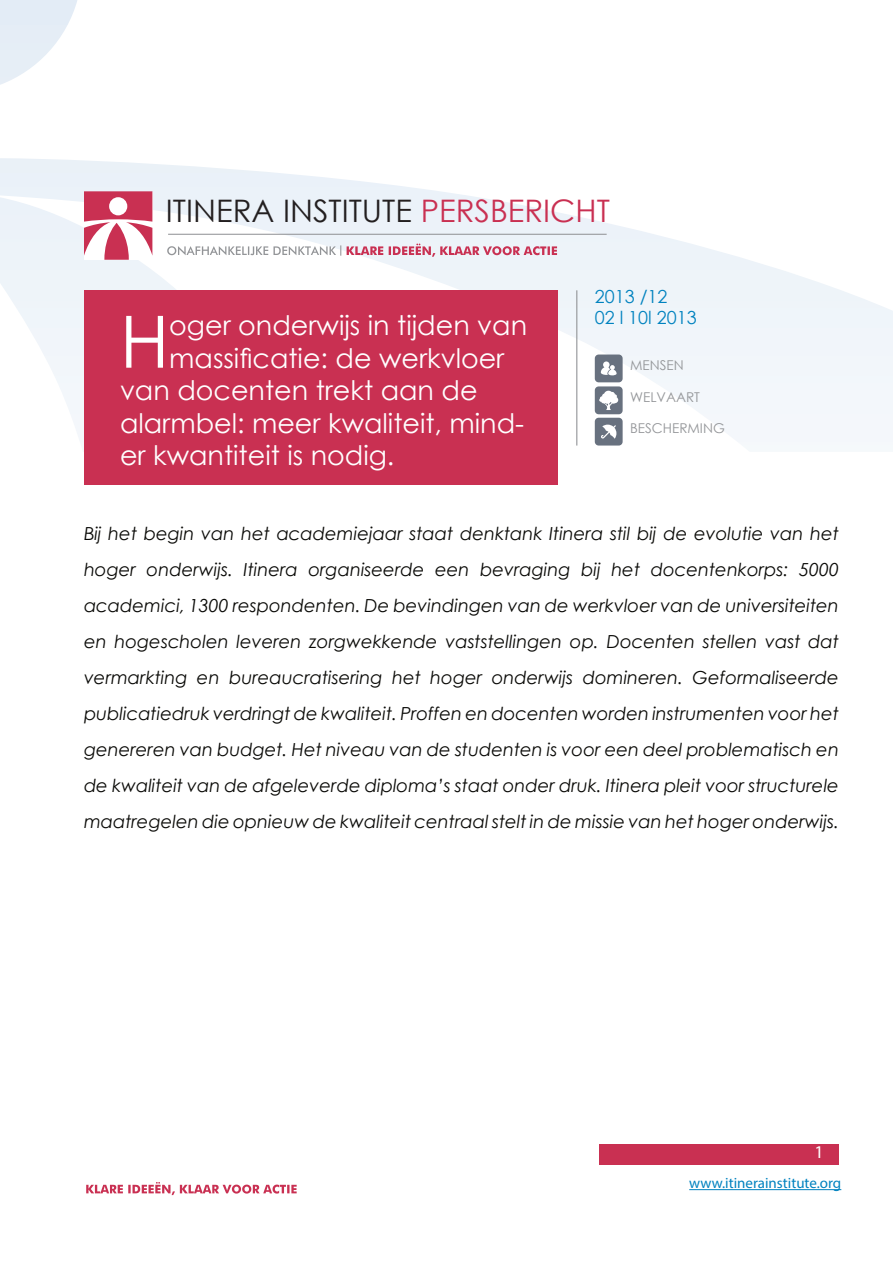
<style>
.page{position:relative;width:893px;height:1263px;background:#fff}
.page>*{position:absolute;margin:0;border:0;box-sizing:border-box;transform-origin:0 0}
.t1{font:72.15px "Century Gothic";color:#fff}
.t2{font:31.05px "Century Gothic";color:#231f20}
.t3{font:27px "Century Gothic";color:#fff}
.t4{font:italic 18px/36px "Century Gothic";color:#090906;text-align:justify}
.t5{font:18px/20.1px "Century Gothic";color:#0082bf}
.t6{font:18px "Myriad Pro";color:#fff}
.t7{font:15px "Myriad Pro";color:#0082bf}
.t8{font:13.5px "Century Gothic";color:#939598}
.s1{color:#c93052}
</style>
<div class="page">
<svg style="left:0;top:0;width:893px;height:452px"></svg>
<div style="left:84px;top:290px;width:473px;height:195px;background:#c93052"></div>
<hr style="left:576px;top:290px;width:1px;height:155px;background:#939598">
<svg style="left:84px;top:191px;width:68px;height:69px"></svg>
<svg style="left:167px;top:245px;width:174px;height:11px"></svg>
<svg style="left:347px;top:244px;width:210px;height:13px;background:#e0afbf"></svg>
<hr style="left:168px;top:234px;width:439px;height:1px;background:#939598">
<svg style="left:595px;top:354px;width:28px;height:92px"></svg>
<div style="left:599px;top:1144px;width:240px;height:21px;background:#c93052"></div>
<hr style="left:689px;top:1189px;width:152px;height:1px;background:#0082bf">
<svg style="left:86px;top:1182px;width:211px;height:13px"></svg>
<h2 class="t2" style="left:166px;top:189px;width:445px">ITINERA INSTITUTE <span class="s1">PERSBERICHT</span></h2>
<h1 class="t1" style="left:120px;top:291px;width:51px">H</h1>
<h3 class="t3" style="left:169px;top:307px;width:359px">oger onderwijs in tijden van</h3>
<h3 class="t3" style="left:169px;top:339px;width:337px">massificatie: de werkvloer</h3>
<h3 class="t3" style="left:120px;top:371px;width:359px">van docenten trekt aan de</h3>
<h3 class="t3" style="left:120px;top:404px;width:406px">alarmbel: meer kwaliteit, mind-</h3>
<h3 class="t3" style="left:120px;top:436px;width:276px">er kwantiteit is nodig.</h3>
<p class="t5" style="left:595px;top:287px;width:103px">2013 /12<br>02 l 10l 2013</p>
<p class="t8" style="left:630px;top:356px;width:55px">MENSEN</p>
<p class="t8" style="left:630px;top:387px;width:71px">WELVAART</p>
<p class="t8" style="left:630px;top:419px;width:96px">BESCHERMING</p>
<p class="t4" style="left:84px;top:515px;width:756px">Bij het begin van het academiejaar staat denktank Itinera stil bij de evolutie van het hoger onderwijs. Itinera organiseerde een bevraging bij het docentenkorps: 5000 academici, 1300 respondenten. De bevindingen van de werkvloer van de universiteiten en hogescholen leveren zorgwekkende vaststellingen op. Docenten stellen vast dat vermarkting en bureaucratisering het hoger onderwijs domineren. Geformaliseerde publicatiedruk verdringt de kwaliteit. Proffen en docenten worden instrumenten voor het genereren van budget. Het niveau van de studenten is voor een deel problematisch en de kwaliteit van de afgeleverde diploma’s staat onder druk. Itinera pleit voor structurele maatregelen die opnieuw de kwaliteit centraal stelt in de missie van het hoger onderwijs.</p>
<p class="t6" style="left:814px;top:1140px;width:11px">1</p>
<p class="t7" style="left:689px;top:1174px;width:154px">www.itinerainstitute.org</p>
</div>
